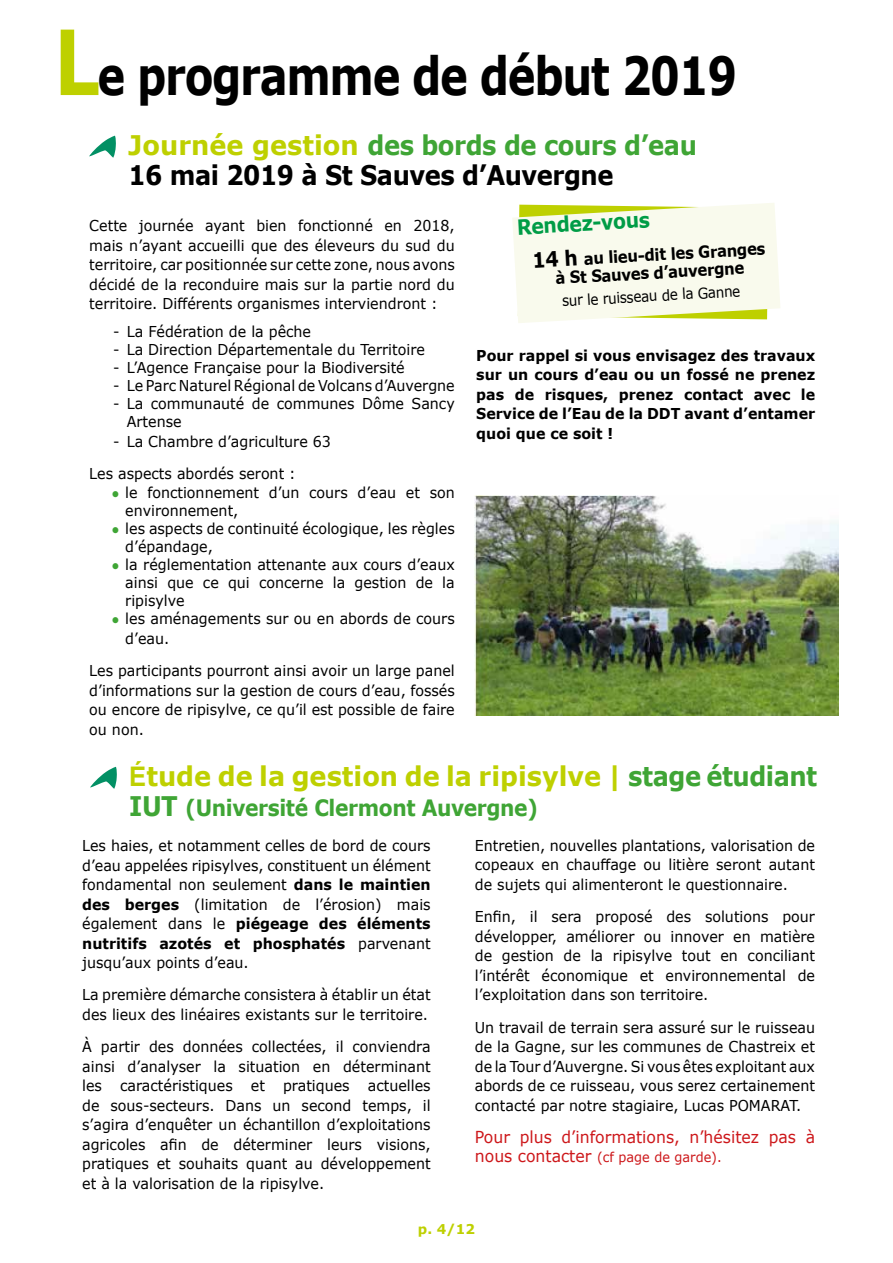
<style>
.page{position:relative;width:893px;height:1263px;background:#fff}
.page>*{position:absolute;margin:0;border:0;box-sizing:border-box;transform-origin:0 0}
.t1{font:700 52.5px "Verdana";letter-spacing:-.03em;color:#000;scale:.8 1}
.t2{font:700 27px/30px "Verdana";letter-spacing:-.02em;color:#000;scale:.9 1}
.t3{font:700 27px "Verdana";color:#bed000;scale:.95 1}
.t4{font:700 22.5px "Verdana";letter-spacing:-.02em;color:#3fa535;scale:.9 1}
.t5{font:700 21px "Verdana";color:#009c46;scale:.9 1}
.t6{font:700 16.5px/18px "Verdana";color:#000;text-align:center;scale:.9 1}
.t7{font:16.5px "Verdana";color:#cd171a;scale:.95 1}
.t8{font:15px/19.5px "Verdana";color:#000;text-align:justify;scale:.95 1}
.t9{font:700 15px/19.5px "Verdana";color:#000;text-align:justify;scale:.95 1}
.t10{font:15px "Verdana";color:#000;scale:.9 1}
.t11{font:13.5px "Verdana";color:#cd171a;scale:.95 1}
.t12{font:700 13.5px "Verdana";color:#bed000}
.s1{font-size:90px;color:#bed000}
.s2{color:#bed000}
.s3{color:#3fa535}
.s4{font-size:21px}
.s5{font-family:"Arial"}
.s6{font-size:27px}
.s7{font-weight:700}
.s8{font-size:16.5px}
</style>
<div class="page">
<svg style="left:89px;top:136px;width:27px;height:22px"></svg>
<svg style="left:90px;top:767px;width:27px;height:22px"></svg>
<img style="left:475px;top:495px;width:364px;height:221px">
<svg style="left:512px;top:203px;width:268px;height:120px;background:#f5f7e0"></svg>
<h1 class="t1" style="left:54px;top:39px;width:855px"><span class="s1">L</span>e programme de début 2019</h1>
<h2 class="t2" style="left:128px;top:129px;width:633px"><span class="s2">Journée gestion</span> <span class="s3">des bords de cours d’eau<br></span>16 mai 2019 à St Sauves d’Auvergne</h2>
<p class="t8" style="left:89px;top:216px;width:386px">Cette journée ayant bien fonctionné en 2018, mais n’ayant accueilli que des éleveurs du sud du territoire, car positionnée sur cette zone, nous avons décidé de la reconduire mais sur la partie nord du territoire. Différents organismes interviendront :</p>
<p class="t8" style="left:113px;top:322px;width:210px">- La Fédération de la pêche</p>
<p class="t8" style="left:113px;top:340px;width:329px">- La Direction Départementale du Territoire</p>
<p class="t8" style="left:113px;top:358px;width:308px">- L’Agence Française pour la Biodiversité</p>
<p class="t8" style="left:113px;top:376px;width:361px">- Le Parc Naturel Régional de Volcans d’Auvergne</p>
<p class="t8" style="left:127px;top:395px;width:347px;line-height:18px;text-indent:-13px">- La communauté de communes Dôme Sancy<br>Artense</p>
<p class="t8" style="left:89px;top:425px;width:256px;line-height:32.2px;text-indent:24px">- La Chambre d’agriculture 63<br>Les aspects abordés seront :</p>
<p class="t8" style="left:125px;top:484px;width:348px;line-height:18px;text-indent:-14px"><span class="s3">●</span> le fonctionnement d’un cours d’eau et son environnement,</p>
<p class="t8" style="left:125px;top:520px;width:348px;line-height:18px;text-indent:-14px"><span class="s3">●</span> les aspects de continuité écologique, les règles d’épandage,</p>
<p class="t8" style="left:125px;top:556px;width:348px;line-height:18px;text-indent:-14px"><span class="s3">●</span> la réglementation attenante aux cours d’eaux ainsi que ce qui concerne la gestion de la ripisylve</p>
<p class="t8" style="left:125px;top:609px;width:348px;text-indent:-14px"><span class="s3">●</span> les aménagements sur ou en abords de cours d’eau.</p>
<p class="t8" style="left:89px;top:661px;width:386px">Les participants pourront ainsi avoir un large panel d’informations sur la gestion de cours d’eau, fossés ou encore de ripisylve, ce qu’il est possible de faire ou non.</p>
<h3 class="t5" style="left:516px;top:212px;width:149px;rotate:-3deg">Rendez-vous</h3>
<p class="t6" style="left:532px;top:252px;width:261px;rotate:-3deg"><span class="s4">14 h</span> au lieu-dit les Granges à St Sauves d’auvergne</p>
<p class="t10" style="left:562px;top:290px;width:200px;rotate:-3deg">sur le ruisseau de la Ganne</p>
<p class="t9" style="left:476px;top:345px;width:358px">Pour rappel si vous envisagez des travaux sur un cours d’eau ou un fossé ne prenez pas de risques, prenez contact avec le Service de l’Eau de la DDT avant d’entamer quoi que ce soit !</p>
<h2 class="t3" style="left:129px;top:757px;width:726px"><span class="s5">É</span>tude de la gestion de la ripisylve | <span class="s3">stage étudiant</span></h2>
<h3 class="t4" style="left:129px;top:792px;width:456px"><span class="s6">IUT</span> (Université Clermont Auvergne)</h3>
<p class="t8" style="left:82px;top:836px;width:368px">Les haies, et notamment celles de bord de cours d’eau appelées ripisylves, constituent un élément fondamental non seulement <span class="s7">dans le maintien des berges</span> (limitation de l’érosion) mais également dans le <span class="s7">piégeage des éléments nutritifs azotés et phosphatés</span> parvenant jusqu’aux points d’eau.</p>
<p class="t8" style="left:82px;top:985px;width:368px">La première démarche consistera à établir un état des lieux des linéaires existants sur le territoire.</p>
<p class="t8" style="left:82px;top:1037px;width:368px">À partir des données collectées, il conviendra ainsi d’analyser la situation en déterminant les caractéristiques et pratiques actuelles de sous-secteurs. Dans un second temps, il s’agira d’enquêter un échantillon d’exploitations agricoles afin de déterminer leurs visions, pratiques et souhaits quant au développement et à la valorisation de la ripisylve.</p>
<p class="t8" style="left:475px;top:836px;width:360px">Entretien, nouvelles plantations, valorisation de copeaux en chauffage ou litière seront autant de sujets qui alimenteront le questionnaire.</p>
<p class="t8" style="left:475px;top:907px;width:360px">Enfin, il sera proposé des solutions pour développer, améliorer ou innover en matière de gestion de la ripisylve tout en conciliant l’intérêt économique et environnemental de l’exploitation dans son territoire.</p>
<p class="t8" style="left:475px;top:1017px;width:360px">Un travail de terrain sera assuré sur le ruisseau de la Gagne, sur les communes de Chastreix et de la Tour d’Auvergne. Si vous êtes exploitant aux abords de ce ruisseau, vous serez certainement contacté par notre stagiaire, Lucas POMARAT.</p>
<p class="t7" style="left:475px;top:1125px;width:360px">Pour plus d’informations, n’hésitez pas à</p>
<p class="t11" style="left:475px;top:1148px;width:261px"><span class="s8">nous contacter</span> (cf page de garde).</p>
<p class="t12" style="left:418px;top:1220px;width:59px">p. 4/12</p>
</div>
